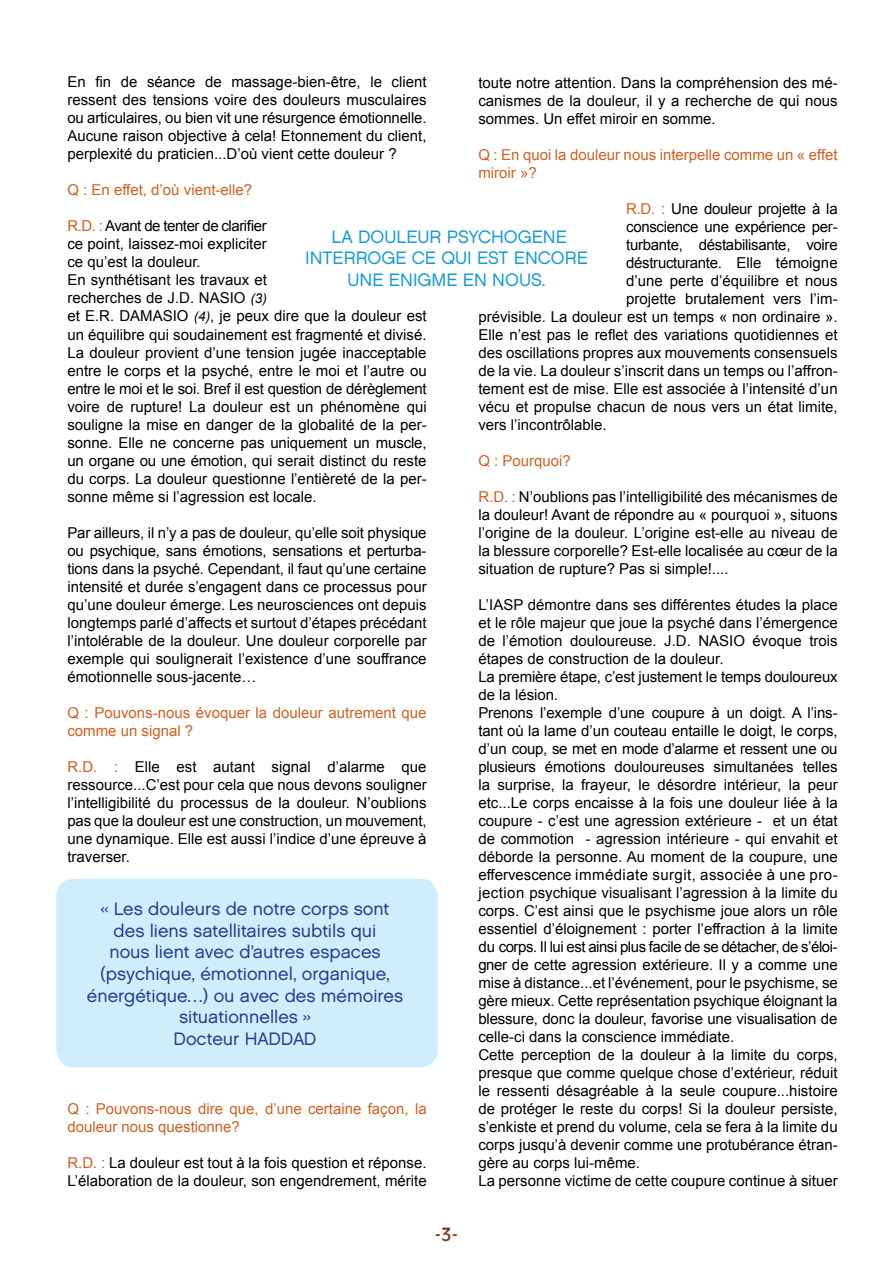
<style>
.page{position:relative;width:893px;height:1263px;background:#fff}
.page>*{position:absolute;margin:0;border:0;box-sizing:border-box;transform-origin:0 0}
.t1{font:18px/21.6px "Chalet London Nineteen Sixty";color:#25408f;text-align:center}
.t2{font:18px/21.6px "Chalet London Nineteen Sixty";color:#149cd2;text-align:center}
.t3{font:18px "Antique Olive Std";color:#77341f}
.t4{font:15px/18px "Arial";color:#000;text-align:justify}
.t5{font:15px/18px "Arial";color:#d06020}
.t6{font:15px "Arial";letter-spacing:-.02em;color:#000}
.s1{color:#d06020}
.s2{font-style:italic;font-size:13.5px}
</style>
<div class="page">
<div style="left:56px;top:879px;width:382px;height:188px;background:#cfedfc;border-radius:18px"></div>
<p class="t4" style="left:67px;top:73px;width:361px">En fin de séance de massage-bien-être, le client ressent des tensions voire des douleurs musculaires ou articulaires, ou bien vit une résurgence émotionnelle.<br>Aucune raison objective à cela! Etonnement du client, perplexité du praticien...D’où vient cette douleur ?</p>
<p class="t5" style="left:67px;top:181px;width:186px">Q : En effet, d’où vient-elle?</p>
<p class="t4" style="left:67px;top:217px;width:361px;text-align:left"><span class="s1">R.D. :</span> Avant de tenter de clarifier<br>ce point, laissez-moi expliciter<br>ce qu’est la douleur.<br>En synthétisant les travaux et<br>recherches de J.D. NASIO <span class="s2">(3)<br></span>et E.R. DAMASIO <span class="s2">(4)</span>, je peux dire que la douleur est un équilibre qui soudainement est fragmenté et divisé.<br>La douleur provient d’une tension jugée inacceptable entre le corps et la psyché, entre le moi et l’autre ou entre le moi et le soi. Bref il est question de dérèglement voire de rupture! La douleur est un phénomène qui souligne la mise en danger de la globalité de la per&shy;sonne. Elle ne concerne pas uniquement un muscle, un organe ou une émotion, qui serait distinct du reste du corps. La douleur questionne l’entièreté de la per&shy;sonne même si l’agression est locale.</p>
<p class="t4" style="left:67px;top:523px;width:361px">Par ailleurs, il n’y a pas de douleur, qu’elle soit physique ou psychique, sans émotions, sensations et perturba&shy;tions dans la psyché. Cependant, il faut qu’une certaine intensité et durée s’engagent dans ce processus pour qu’une douleur émerge. Les neurosciences ont depuis longtemps parlé d’affects et surtout d’étapes précédant l’intolérable de la douleur. Une douleur corporelle par exemple qui soulignerait l’existence d’une souffrance émotionnelle sous-jacente…</p>
<p class="t5" style="left:67px;top:703px;width:361px">Q : Pouvons-nous évoquer la douleur autrement que comme un signal ?</p>
<p class="t4" style="left:67px;top:757px;width:361px"><span class="s1">R.D. :</span> Elle est autant signal d’alarme que ressource...C’est pour cela que nous devons souligner l’intelligibilité du processus de la douleur. N’oublions pas que la douleur est une construction, un mouvement, une dynamique. Elle est aussi l’indice d’une épreuve à traverser.</p>
<p class="t4" style="left:478px;top:74px;width:361px">toute notre attention. Dans la compréhension des mé&shy;canismes de la douleur, il y a recherche de qui nous sommes. Un effet miroir en somme.</p>
<p class="t5" style="left:478px;top:146px;width:361px">Q : En quoi la douleur nous interpelle comme un « effet miroir »?</p>
<p class="t6" style="left:626px;top:199px;width:213px"><span class="s1">R.D. :</span> Une douleur projette à la</p>
<p class="t6" style="left:626px;top:217px;width:213px">conscience une expérience per-</p>
<p class="t6" style="left:626px;top:235px;width:213px">turbante, déstabilisante, voire</p>
<p class="t6" style="left:626px;top:253px;width:213px">déstructurante. Elle témoigne</p>
<p class="t4" style="left:626px;top:272px;width:213px">d’une perte d’équilibre et nous</p>
<p class="t4" style="left:626px;top:290px;width:213px">projette brutalement vers l’im-</p>
<p class="t4" style="left:478px;top:308px;width:361px">prévisible. La douleur est un temps « non ordinaire ».</p>
<p class="t4" style="left:478px;top:326px;width:361px">Elle n’est pas le reflet des variations quotidiennes et</p>
<p class="t4" style="left:478px;top:344px;width:361px">des oscillations propres aux mouvements consensuels</p>
<p class="t4" style="left:478px;top:362px;width:361px">de la vie. La douleur s’inscrit dans un temps ou l’affron-</p>
<p class="t4" style="left:478px;top:380px;width:361px">tement est de mise. Elle est associée à l’intensité d’un</p>
<p class="t4" style="left:478px;top:398px;width:361px">vécu et propulse chacun de nous vers un état limite,</p>
<p class="t4" style="left:478px;top:416px;width:130px">vers l’incontrôlable.</p>
<p class="t5" style="left:478px;top:452px;width:94px">Q : Pourquoi?</p>
<p class="t4" style="left:478px;top:488px;width:361px"><span class="s1">R.D. :</span> N’oublions pas l’intelligibilité des mécanismes de la douleur! Avant de répondre au « pourquoi », situons l’origine de la douleur. L’origine est-elle au niveau de la blessure corporelle? Est-elle localisée au cœur de la situation de rupture? Pas si simple!....</p>
<p class="t4" style="left:478px;top:596px;width:361px;text-align:left">L’IASP démontre dans ses différentes études la place et le rôle majeur que joue la psyché dans l’émergence de l’émotion douloureuse. J.D. NASIO évoque trois étapes de construction de la douleur.<br>La première étape, c’est justement le temps douloureux de la lésion.<br>Prenons l’exemple d’une coupure à un doigt. A l’ins&shy;tant où la lame d’un couteau entaille le doigt, le corps, d’un coup, se met en mode d’alarme et ressent une ou plusieurs émotions douloureuses simultanées telles la surprise, la frayeur, le désordre intérieur, la peur etc...Le corps encaisse à la fois une douleur liée à la coupure - c’est une agression extérieure - et un état de commotion - agression intérieure - qui envahit et déborde la personne. Au moment de la coupure, une effervescence immédiate surgit, associée à une pro&shy;jection psychique visualisant l’agression à la limite du corps. C’est ainsi que le psychisme joue alors un rôle essentiel d’éloignement : porter l’effraction à la limite du corps. Il lui est ainsi plus facile de se détacher, de s’éloi&shy;gner de cette agression extérieure. Il y a comme une mise à distance...et l’événement, pour le psychisme, se gère mieux. Cette représentation psychique éloignant la blessure, donc la douleur, favorise une visualisation de celle-ci dans la conscience immédiate.<br>Cette perception de la douleur à la limite du corps, presque que comme quelque chose d’extérieur, réduit le ressenti désagréable à la seule coupure...histoire de protéger le reste du corps! Si la douleur persiste, s’enkiste et prend du volume, cela se fera à la limite du corps jusqu’à devenir comme une protubérance étran&shy;gère au corps lui-même.<br>La personne victime de cette coupure continue à situer</p>
<p class="t2" style="left:305px;top:225px;width:284px">LA DOULEUR PSYCHOGENE<br>INTERROGE CE QUI EST ENCORE<br>UNE ENIGME EN NOUS.</p>
<p class="t1" style="left:87px;top:898px;width:318px">« Les douleurs de notre corps sont des liens satellitaires subtils qui<br>nous lient avec d’autres espaces (psychique, émotionnel, organique, énergétique…) ou avec des mémoires situationnelles »<br>Docteur HADDAD</p>
<p class="t5" style="left:67px;top:1099px;width:361px">Q : Pouvons-nous dire que, d’une certaine façon, la douleur nous questionne?</p>
<p class="t4" style="left:67px;top:1153px;width:361px"><span class="s1">R.D. :</span> La douleur est tout à la fois question et réponse.<br>L’élaboration de la douleur, son engendrement, mérite</p>
<p class="t3" style="left:434px;top:1224px;width:26px">-3-</p>
</div>
